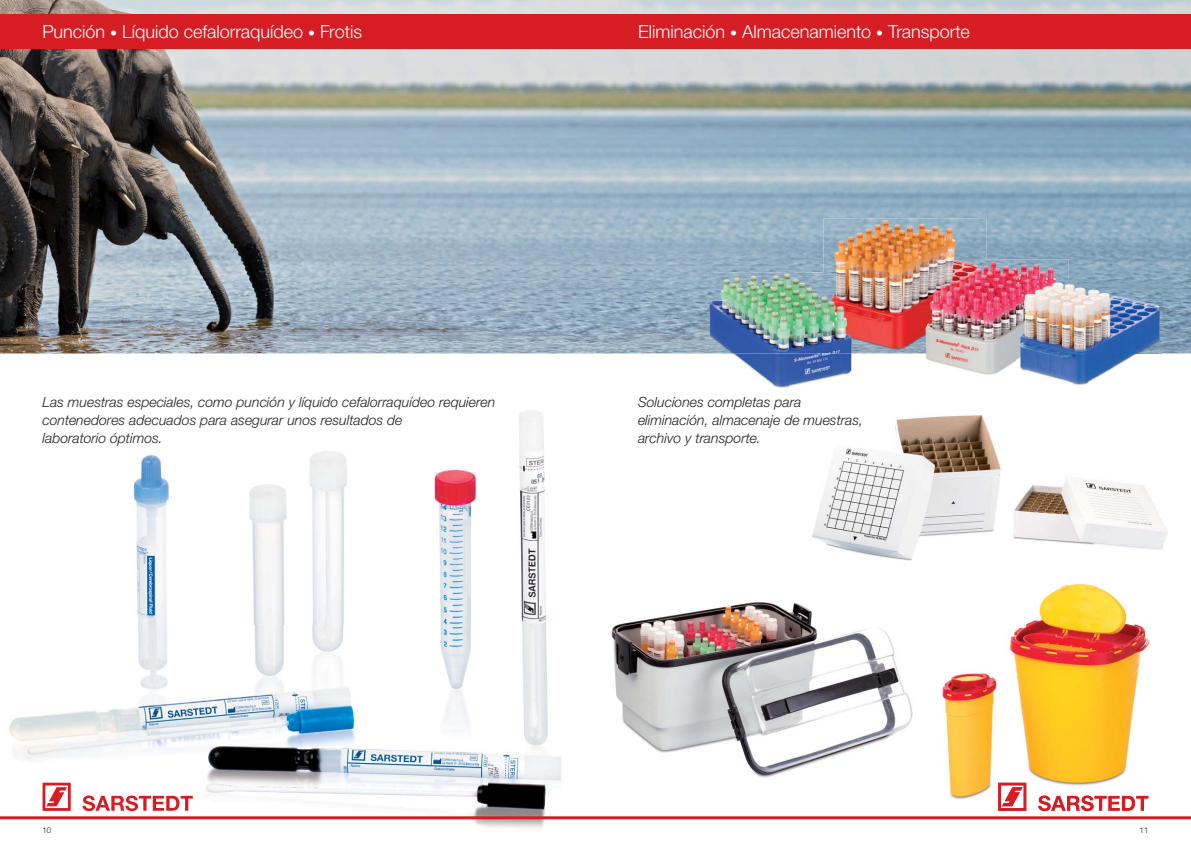
<style>
.page{position:relative;width:1191px;height:842px;background:#fff}
.page>*{position:absolute;margin:0;border:0;box-sizing:border-box;transform-origin:0 0}
.t1{font:300 18px "Helvetica Neue LTW1 G";color:#fff}
.t2{font:italic 300 14px/18px "Helvetica Neue LTW1 G";color:#231f20}
.t3{font:300 8px "Helvetica Neue LTW1 G";color:#231f20}
.s1{font-size:14px}
</style>
<div class="page">
<img style="left:0;top:410px;width:586px;height:418px">
<svg style="left:43px;top:783px;width:28px;height:28px"></svg>
<svg style="left:82px;top:795px;width:111px;height:16px"></svg>
<img style="left:0;top:0;width:1191px;height:353px">
<div style="left:0;top:14px;width:1191px;height:34px;background:#d71d24"></div>
<img style="left:942px;top:583px;width:208px;height:228px">
<img style="left:998px;top:783px;width:28px;height:28px">
<img style="left:1001px;top:787px;width:21px;height:19px">
<svg style="left:1038px;top:795px;width:110px;height:16px"></svg>
<img style="left:1122px;top:796px;width:26px;height:15px">
<img style="left:823px;top:218px;width:163px;height:134px">
<img style="left:916px;top:259px;width:152px;height:116px">
<img style="left:916px;top:259px;width:70px;height:93px">
<img style="left:1016px;top:280px;width:145px;height:105px">
<img style="left:707px;top:272px;width:150px;height:116px">
<img style="left:823px;top:272px;width:34px;height:80px">
<img style="left:611px;top:602px;width:302px;height:176px">
<img style="left:812px;top:414px;width:189px;height:147px">
<img style="left:812px;top:415px;width:51px;height:13px">
<img style="left:1013px;top:478px;width:155px;height:72px">
<hr style="left:0;top:816px;width:1191px;height:3px;background:#d71d24">
<p class="t1" style="left:43px;top:25px;width:321px">Punción <span class="s1">•</span> Líquido cefalorraquídeo <span class="s1">•</span> Frotis</p>
<p class="t1" style="left:638px;top:25px;width:333px">Eliminación <span class="s1">•</span> Almacenamiento <span class="s1">•</span> Transporte</p>
<p class="t2" style="left:43px;top:394px;width:454px">Las muestras especiales, como punción y líquido cefalorraquídeo requieren contenedores adecuados para asegurar unos resultados de<br>laboratorio óptimos.</p>
<p class="t2" style="left:638px;top:394px;width:226px">Soluciones completas para eliminación, almacenaje de muestras, archivo y transporte.</p>
<p class="t3" style="left:43px;top:827px;width:10px">10</p>
<p class="t3" style="left:1139px;top:827px;width:10px">11</p>
</div>
